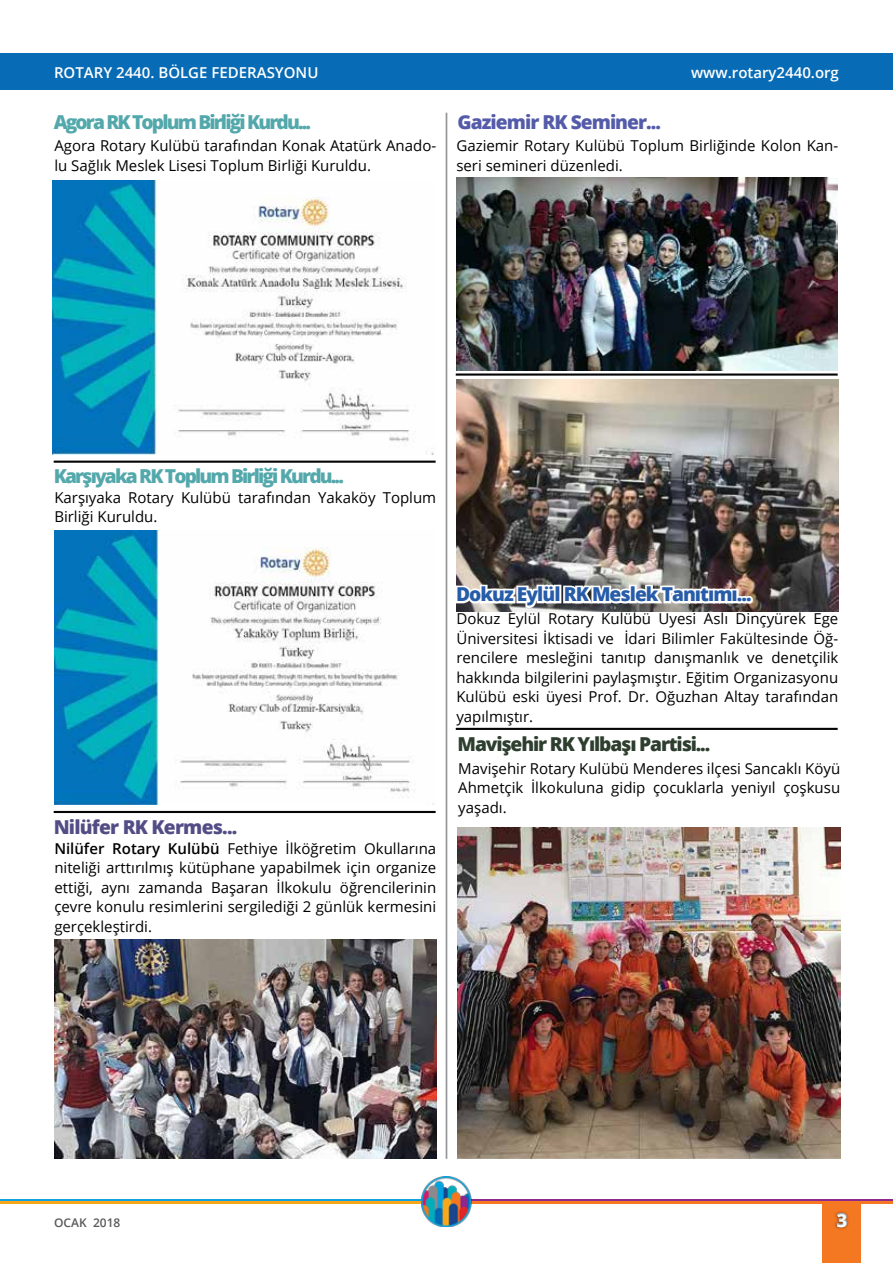
<style>
.page{position:relative;width:893px;height:1263px;background:#fff}
.page>*{position:absolute;margin:0;border:0;box-sizing:border-box;transform-origin:0 0}
.t1{font:800 19.2px "Open Sans";letter-spacing:-.095em;color:#53a8ab}
.t2{font:800 19.2px "Open Sans";letter-spacing:-.05em;color:#265ca8}
.t3{font:800 19.2px "Open Sans";letter-spacing:-.06em;color:#2d3e2e}
.t4{font:800 19.2px "Open Sans";letter-spacing:-.05em;color:#545ba9}
.t5{font:800 19.2px "Open Sans";letter-spacing:-.04em;color:#534d86}
.t6{font:700 18px "Open Sans";color:#fff}
.t7{font:15px/19.5px "Open Sans";color:#000}
.t8{font:600 15px "Open Sans";color:#fff}
.t9{font:600 12px "Open Sans";color:#58595b}
.s1{font-weight:600}
</style>
<div class="page">
<hr style="left:446px;top:113px;width:1px;height:1046px;background:#939598">
<hr style="left:469px;top:1199px;width:424px;height:2px;background:#8f278c">
<hr style="left:469px;top:1201px;width:424px;height:3px;background:#f47721">
<hr style="left:0;top:1199px;width:423px;height:2px;background:#11a1dc">
<hr style="left:0;top:1201px;width:423px;height:3px;background:#f5a81d">
<img style="left:421px;top:1177px;width:51px;height:49px">
<div style="left:823px;top:1203px;width:38px;height:60px;background:#f47721"></div>
<div style="left:833px;top:1210px;width:16px;height:20px;background:#000;opacity:.51"></div>
<svg style="left:835px;top:1212px;width:13px;height:16px"></svg>
<div style="left:0;top:53px;width:893px;height:36px;background:#086bb5"></div>
<img style="left:53px;top:180px;width:382px;height:275px">
<img style="left:54px;top:531px;width:380px;height:273px">
<img style="left:54px;top:940px;width:383px;height:219px">
<img style="left:458px;top:827px;width:382px;height:332px">
<img style="left:456px;top:178px;width:382px;height:192px">
<img style="left:456px;top:379px;width:382px;height:232px">
<svg style="left:456px;top:581px;width:300px;height:31px"></svg>
<p class="t8" style="left:54px;top:62px;width:266px">ROTARY 2440. BÖLGE FEDERASYONU</p>
<p class="t8" style="left:691px;top:62px;width:149px">www.rotary2440.org</p>
<p class="t1" style="left:54px;top:107px;width:259px">Agora RK Toplum Birliği Kurdu...</p>
<p class="t4" style="left:458px;top:107px;width:205px">Gaziemir RK Seminer...</p>
<p class="t7" style="left:54px;top:136px;width:383px">Agora Rotary Kulübü tarafından Konak Atatürk Anado&shy;lu Sağlık Meslek Lisesi Toplum Birliği Kuruldu.</p>
<p class="t7" style="left:456px;top:136px;width:383px">Gaziemir Rotary Kulübü Toplum Birliğinde Kolon Kan&shy;seri semineri düzenledi.</p>
<p class="t1" style="left:54px;top:462px;width:292px">Karşıyaka RK Toplum Birliği Kurdu...</p>
<p class="t7" style="left:54px;top:487px;width:383px">Karşıyaka Rotary Kulübü tarafından Yakaköy Toplum<br>Birliği Kuruldu.</p>
<p class="t5" style="left:54px;top:813px;width:185px">Nilüfer RK Kermes...</p>
<p class="t7" style="left:54px;top:838px;width:383px;text-align:justify"><span class="s1">Nilüfer Rotary Kulübü</span> Fethiye İlköğretim Okullarına niteliği arttırılmış kütüphane yapabilmek için organize ettiği, aynı zamanda Başaran İlkokulu öğrencilerinin çevre konulu resimlerini sergilediği 2 günlük kermesini gerçekleştirdi.</p>
<p class="t2" style="left:456px;top:580px;width:297px">Dokuz Eylül RK Meslek Tanıtımı...</p>
<p class="t7" style="left:456px;top:609px;width:383px;text-align:justify">Dokuz Eylül Rotary Kulübü Üyesi Aslı Dinçyürek Ege Üniversitesi İktisadi ve İdari Bilimler Fakültesinde Öğ&shy;rencilere mesleğini tanıtıp danışmanlık ve denetçilik hakkında bilgilerini paylaşmıştır. Eğitim Organizasyonu Kulübü eski üyesi Prof. Dr. Oğuzhan Altay tarafından yapılmıştır.</p>
<p class="t3" style="left:458px;top:729px;width:254px">Mavişehir RK Yılbaşı Partisi...</p>
<p class="t7" style="left:458px;top:758px;width:383px;text-align:justify">Mavişehir Rotary Kulübü Menderes ilçesi Sancaklı Köyü Ahmetçik İlkokuluna gidip çocuklarla yeniyıl çoşkusu yaşadı.</p>
<p class="t9" style="left:54px;top:1214px;width:68px">OCAK 2018</p>
<p class="t6" style="left:837px;top:1207px;width:12px">3</p>
</div>
